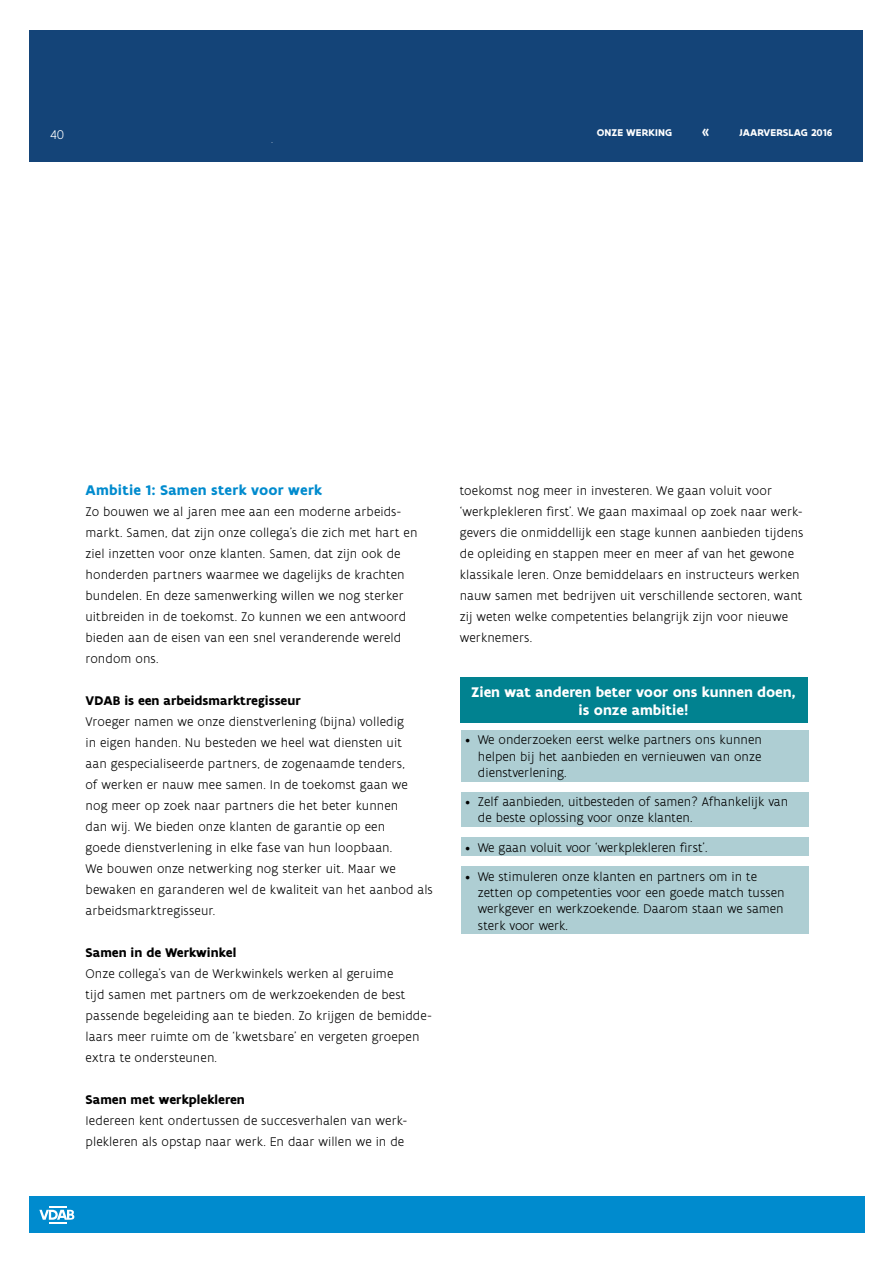
<style>
.page{position:relative;width:893px;height:1263px;background:#fff}
.page>*{position:absolute;margin:0;border:0;box-sizing:border-box;transform-origin:0 0}
.t1{font:700 15px/18px "Flanders Art Sans";color:#fff;text-align:center}
.t2{font:700 15px "Flanders Art Sans";letter-spacing:.01em;color:#008bce}
.t3{font:300 13.5px/21px "Flanders Art Sans";letter-spacing:.005em;color:#000}
.t4{font:700 13.5px "Flanders Art Sans";color:#000}
.t5{font:300 13.5px "Flanders Art Sans";color:#fff}
.t6{font:700 10.5px "Flanders Art Sans";letter-spacing:.005em;color:#fff}
</style>
<div class="page">
<div style="left:460px;top:677px;width:347px;height:46px;background:#018290"></div>
<div style="left:461px;top:730px;width:347px;height:51px;background:#aeced3"></div>
<div style="left:461px;top:866px;width:347px;height:68px;background:#aeced3"></div>
<div style="left:461px;top:792px;width:347px;height:34px;background:#aeced3"></div>
<div style="left:461px;top:837px;width:347px;height:19px;background:#aeced3"></div>
<div style="left:30px;top:30px;width:833px;height:132px;background:#144478"></div>
<div style="left:30px;top:1196px;width:834px;height:37px;background:#008bce"></div>
<svg style="left:39px;top:1206px;width:35px;height:17px"></svg>
<p class="t5" style="left:51px;top:126px;width:15px">40</p>
<p class="t6" style="left:597px;top:126px;width:77px">onze werking</p>
<p class="t6" style="left:739px;top:126px;width:95px">Jaarverslag 2016</p>
<p class="t2" style="left:86px;top:481px;width:238px">Ambitie 1: Samen sterk voor werk</p>
<p class="t3" style="left:86px;top:501px;width:333px">Zo bouwen we al jaren mee aan een moderne arbeids&shy;markt. Samen, dat zijn onze collega’s die zich met hart en ziel inzetten voor onze klanten. Samen, dat zijn ook de honderden partners waarmee we dagelijks de krachten bundelen. En deze samenwerking willen we nog sterker uitbreiden in de toekomst. Zo kunnen we een antwoord bieden aan de eisen van een snel veranderende wereld rondom ons.</p>
<p class="t4" style="left:86px;top:692px;width:217px">VDAB is een arbeidsmarktregisseur</p>
<p class="t3" style="left:86px;top:712px;width:349px">Vroeger namen we onze dienstverlening (bijna) volledig<br>in eigen handen. Nu besteden we heel wat diensten uit<br>aan gespecialiseerde partners, de zogenaamde tenders,<br>of werken er nauw mee samen. In de toekomst gaan we nog meer op zoek naar partners die het beter kunnen<br>dan wij. We bieden onze klanten de garantie op een<br>goede dienstverlening in elke fase van hun loopbaan.<br>We bouwen onze netwerking nog sterker uit. Maar we bewaken en garanderen wel de kwaliteit van het aanbod als arbeidsmarktregisseur.</p>
<p class="t4" style="left:86px;top:944px;width:152px">Samen in de Werkwinkel</p>
<p class="t3" style="left:86px;top:964px;width:348px">Onze collega’s van de Werkwinkels werken al geruime<br>tijd samen met partners om de werkzoekenden de best passende begeleiding aan te bieden. Zo krijgen de bemidde&shy;laars meer ruimte om de ‘kwetsbare’ en vergeten groepen extra te ondersteunen.</p>
<p class="t4" style="left:86px;top:1091px;width:161px">Samen met werkplekleren</p>
<p class="t3" style="left:86px;top:1111px;width:323px">Iedereen kent ondertussen de succesverhalen van werk&shy;plekleren als opstap naar werk. En daar willen we in de</p>
<p class="t3" style="left:460px;top:481px;width:345px">toekomst nog meer in investeren. We gaan voluit voor ‘werkplekleren first’. We gaan maximaal op zoek naar werk&shy;gevers die onmiddellijk een stage kunnen aanbieden tijdens de opleiding en stappen meer en meer af van het gewone klassikale leren. Onze bemiddelaars en instructeurs werken nauw samen met bedrijven uit verschillende sectoren, want zij weten welke competenties belangrijk zijn voor nieuwe werknemers.</p>
<p class="t1" style="left:471px;top:683px;width:326px">Zien wat anderen beter voor ons kunnen doen, is onze ambitie!</p>
<p class="t3" style="left:478px;top:732px;width:285px;line-height:16.2px;text-align:justify;text-indent:-13px">• We onderzoeken eerst welke partners ons kunnen helpen bij het aanbieden en vernieuwen van onze dienstverlening.</p>
<p class="t3" style="left:478px;top:794px;width:312px;line-height:16.2px;text-indent:-13px">• Zelf aanbieden, uitbesteden of samen? Afhankelijk van de beste oplossing voor onze klanten.</p>
<p class="t3" style="left:465px;top:837px;width:244px">• We gaan voluit voor ‘werkplekleren first’.</p>
<p class="t3" style="left:478px;top:869px;width:308px;line-height:16.2px;text-indent:-13px">• We stimuleren onze klanten en partners om in te zetten op competenties voor een goede match tussen werkgever en werkzoekende. Daarom staan we samen sterk voor werk.</p>
</div>
